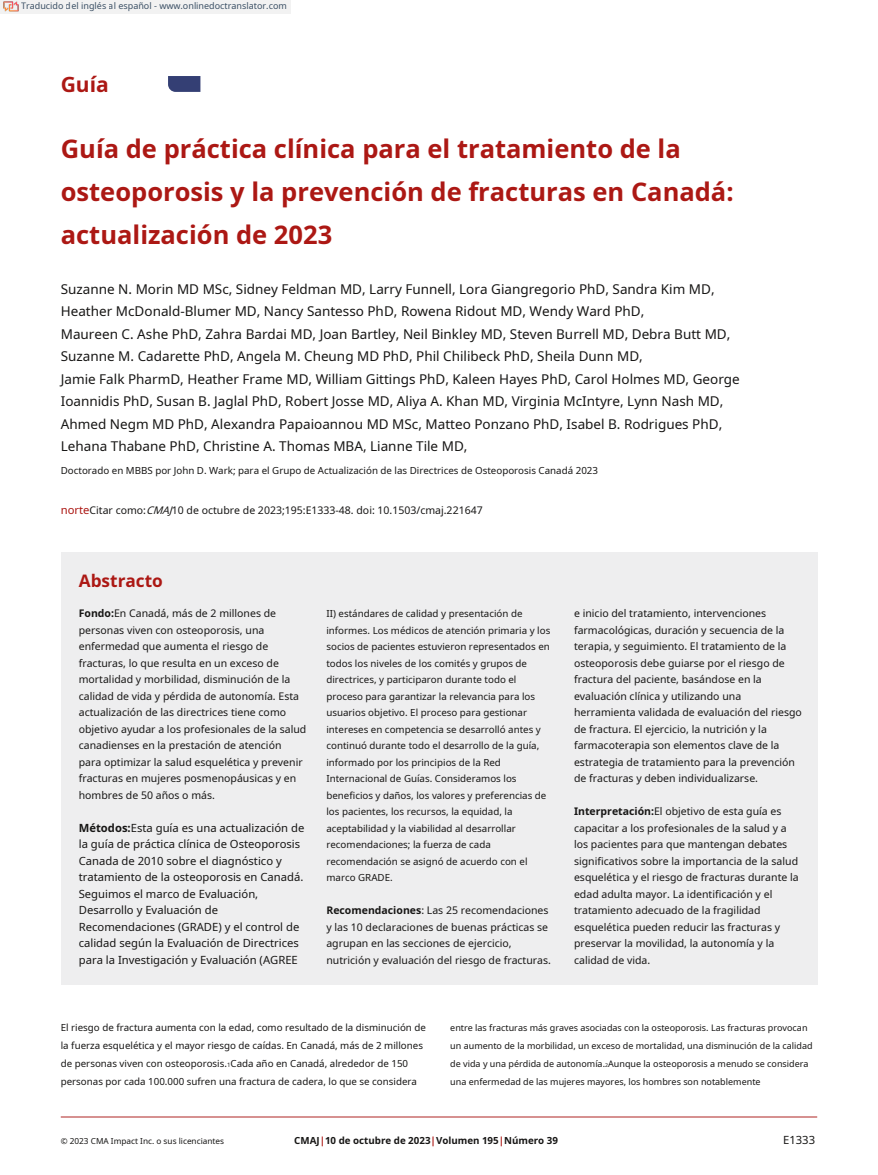
<style>
.page{position:relative;width:878px;height:1175px;background:#fff}
.page>*{position:absolute;margin:0;border:0;box-sizing:border-box;transform-origin:0 0}
.t1{font:700 25.5px/43.2px "Noto Sans";color:#ac1814}
.t2{font:700 21px "Noto Sans";color:#ac1814}
.t3{font:700 17.25px "Noto Sans";color:#ac1814}
.t4{font:13.5px/22.5px "Noto Sans";color:#171615}
.t5{font:11.25px/16.5px "Noto Sans";color:#171615}
.t6{font:10.5px/16.5px "Noto Sans";color:#171615}
.t7{font:9.75px/16.5px "Noto Sans";color:#171615}
.t8{font:700 9.75px "Noto Sans";color:#171615}
.t9{font:9px/18px "Noto Sans";color:#171615}
.t10{font:9px "Noto Sans";color:rgb(15 43 70/.8)}
.t11{font:8.25px "Noto Sans";color:#171615}
.s1{font-size:12px;color:#fff}
.s2{font-size:11.25px;color:#ac1814}
.s3{font-style:italic}
.s4{font-weight:700}
.s5{font-size:6px}
.s6{font-size:5.25px}
.s7{color:#ac1814}
</style>
<div class="page">
<hr style="left:61px;top:1116px;width:756px;height:1px;background:#af2423">
<svg style="left:168px;top:76px;width:32px;height:16px"></svg>
<div style="left:61px;top:552px;width:756px;height:432px;background:#eeeeef"></div>
<div style="left:0;top:0;width:291px;height:14px;background:#f2f2f2"></div>
<img style="left:4px;top:1px;width:15px;height:11px">
<p class="t10" style="left:21px;top:-1px;width:267px">Traducido del inglés al español - www.onlinedoctranslator.com</p>
<h2 class="t2" style="left:61px;top:69px;width:74px">Guía<span class="s1">CPD</span></h2>
<h1 class="t1" style="left:61px;top:126px;width:674px">Guía de práctica clínica para el tratamiento de la osteoporosis y la prevención de fracturas en Canadá: actualización de 2023</h1>
<p class="t4" style="left:61px;top:277px;width:680px">Suzanne N. Morin MD MSc, Sidney Feldman MD, Larry Funnell, Lora Giangregorio PhD, Sandra Kim MD, Heather McDonald-Blumer MD, Nancy Santesso PhD, Rowena Ridout MD, Wendy Ward PhD,<br>Maureen C. Ashe PhD, Zahra Bardai MD, Joan Bartley, Neil Binkley MD, Steven Burrell MD, Debra Butt MD, Suzanne M. Cadarette PhD, Angela M. Cheung MD PhD, Phil Chilibeck PhD, Sheila Dunn MD,<br>Jamie Falk PharmD, Heather Frame MD, William Gittings PhD, Kaleen Hayes PhD, Carol Holmes MD, George Ioannidis PhD, Susan B. Jaglal PhD, Robert Josse MD, Aliya A. Khan MD, Virginia McIntyre, Lynn Nash MD, Ahmed Negm MD PhD, Alexandra Papaioannou MD MSc, Matteo Ponzano PhD, Isabel B. Rodrigues PhD, Lehana Thabane PhD, Christine A. Thomas MBA, Lianne Tile MD,</p>
<p class="t7" style="left:61px;top:461px;width:539px">Doctorado en MBBS por John D. Wark; para el Grupo de Actualización de las Directrices de Osteoporosis Canadá 2023</p>
<p class="t6" style="left:61px;top:502px;width:423px"><span class="s2">norte</span>Citar como:<span class="s3">CMAJ</span>10 de octubre de 2023;195:E1333-48. doi: 10.1503/cmaj.221647</p>
<h3 class="t3" style="left:79px;top:568px;width:86px">Abstracto</h3>
<p class="t6" style="left:79px;top:605px;width:229px"><span class="s4">Fondo:</span>En Canadá, más de 2 millones de personas viven con osteoporosis, una enfermedad que aumenta el riesgo de fracturas, lo que resulta en un exceso de mortalidad y morbilidad, disminución de la calidad de vida y pérdida de autonomía. Esta actualización de las directrices tiene como objetivo ayudar a los profesionales de la salud canadienses en la prestación de atención para optimizar la salud esquelética y prevenir fracturas en mujeres posmenopáusicas y en hombres de 50 años o más.</p>
<p class="t7" style="left:326px;top:605px;width:225px">II) estándares de calidad y presentación de informes. Los médicos de atención primaria y los socios de pacientes estuvieron representados en todos los niveles de los comités y grupos de directrices, y participaron durante todo el proceso para garantizar la relevancia para los usuarios objetivo. El proceso para gestionar intereses en competencia se desarrolló antes y continuó durante todo el desarrollo de la guía, informado por los principios de la Red Internacional de Guías. Consideramos los beneficios y daños, los valores y preferencias de los pacientes, los recursos, la equidad, la aceptabilidad y la viabilidad al desarrollar recomendaciones; la fuerza de cada recomendación se asignó de acuerdo con el marco GRADE.</p>
<p class="t6" style="left:574px;top:604px;width:229px">e inicio del tratamiento, intervenciones farmacológicas, duración y secuencia de la terapia, y seguimiento. El tratamiento de la osteoporosis debe guiarse por el riesgo de fractura del paciente, basándose en la evaluación clínica y utilizando una herramienta validada de evaluación del riesgo de fractura. El ejercicio, la nutrición y la farmacoterapia son elementos clave de la estrategia de tratamiento para la prevención de fracturas y deben individualizarse.</p>
<p class="t6" style="left:574px;top:802px;width:226px"><span class="s4">Interpretación:</span>El objetivo de esta guía es capacitar a los profesionales de la salud y a los pacientes para que mantengan debates significativos sobre la importancia de la salud esquelética y el riesgo de fracturas durante la edad adulta mayor. La identificación y el tratamiento adecuado de la fragilidad esquelética pueden reducir las fracturas y preservar la movilidad, la autonomía y la calidad de vida.</p>
<p class="t5" style="left:79px;top:819px;width:227px"><span class="s4">Métodos:</span>Esta guía es una actualización de la guía de práctica clínica de Osteoporosis Canada de 2010 sobre el diagnóstico y tratamiento de la osteoporosis en Canadá.<br>Seguimos el marco de Evaluación, Desarrollo y Evaluación de Recomendaciones (GRADE) y el control de calidad según la Evaluación de Directrices para la Investigación y Evaluación (AGREE</p>
<p class="t6" style="left:326px;top:901px;width:226px"><span class="s4">Recomendaciones</span>: Las 25 recomendaciones y las 10 declaraciones de buenas prácticas se agrupan en las secciones de ejercicio, nutrición y evaluación del riesgo de fracturas.</p>
<p class="t7" style="left:61px;top:1018px;width:367px;line-height:18px">El riesgo de fractura aumenta con la edad, como resultado de la disminución de la fuerza esquelética y el mayor riesgo de caídas. En Canadá, más de 2 millones de personas viven con osteoporosis.<span class="s5">1</span>Cada año en Canadá, alrededor de 150 personas por cada 100.000 sufren una fractura de cadera, lo que se considera</p>
<p class="t9" style="left:450px;top:1018px;width:364px">entre las fracturas más graves asociadas con la osteoporosis. Las fracturas provocan un aumento de la morbilidad, un exceso de mortalidad, una disminución de la calidad de vida y una pérdida de autonomía.<span class="s6">2</span>Aunque la osteoporosis a menudo se considera una enfermedad de las mujeres mayores, los hombres son notablemente</p>
<p class="t11" style="left:61px;top:1135px;width:165px">© 2023 CMA Impact Inc. o sus licenciantes</p>
<p class="t8" style="left:294px;top:1133px;width:265px">CMAJ<span class="s7">|</span>10 de octubre de 2023<span class="s7">|</span>Volumen 195<span class="s7">|</span>Número 39</p>
<p class="t5" style="left:783px;top:1131px;width:33px">E1333</p>
</div>
